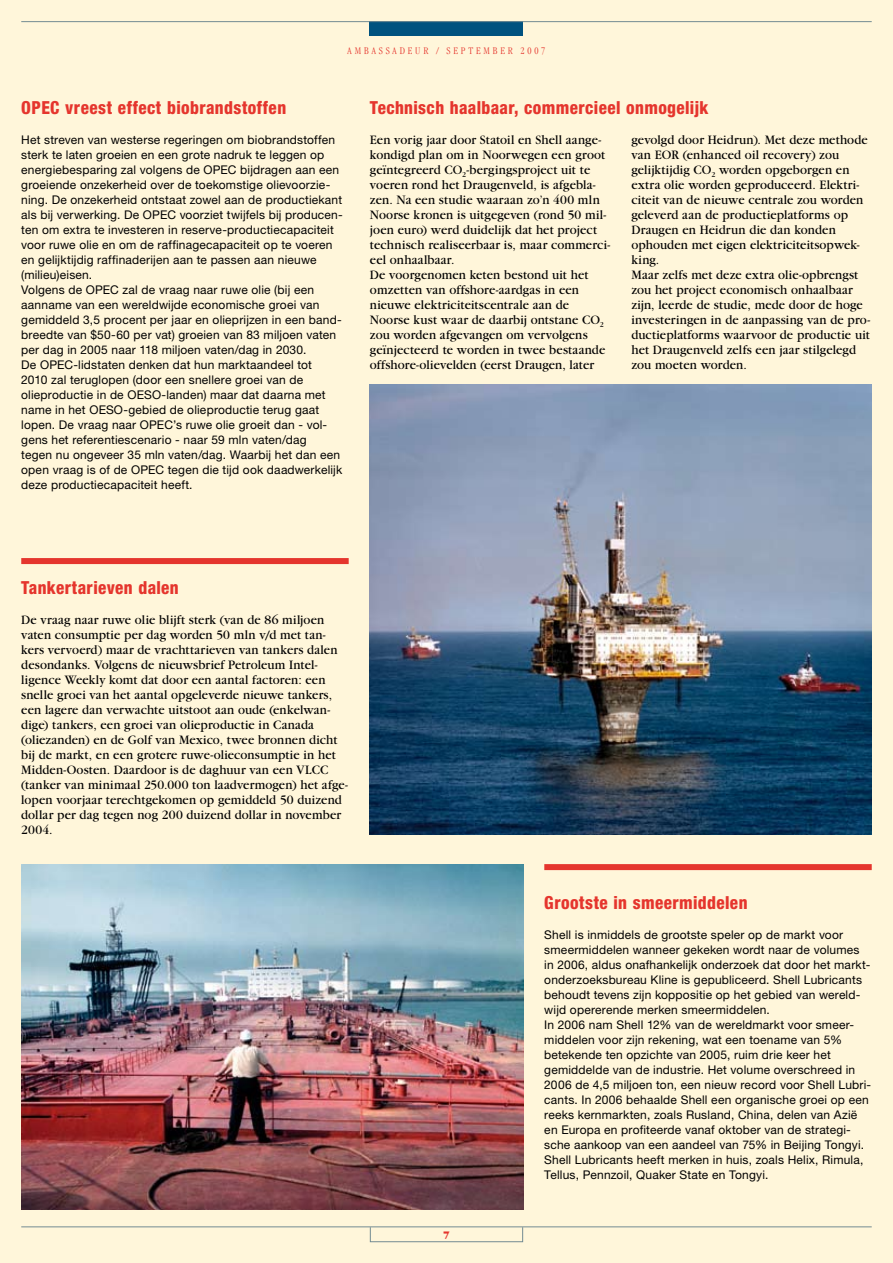
<style>
.page{position:relative;width:893px;height:1263px;background:#fff6da}
.page>*{position:absolute;margin:0;border:0;box-sizing:border-box;transform-origin:0 0}
.t1{font:800 condensed 18px "Helvetica Neue LT";letter-spacing:.025em;color:#e5352d;scale:.95 1}
.t2{font:13.5px/15px "Garamond LT";letter-spacing:.01em;color:#000;scale:.95 1}
.t3{font:12px/15px "Helvetica Neue LT";letter-spacing:.015em;color:#000}
.t4{font:300 condensed 10.5px "Garamond LT";letter-spacing:.27em;color:#e5352d}
</style>
<div class="page">
<hr style="left:21px;top:1226px;width:851px;height:1px;background:#738b92">
<div style="left:370px;top:1227px;width:153px;height:15px;border:1px solid #738b92"></div>
<div style="left:370px;top:21px;width:153px;height:15px;background:#00527f"></div>
<hr style="left:21px;top:21px;width:851px;height:1px;background:#738b92">
<img style="left:21px;top:864px;width:502px;height:345px">
<img style="left:370px;top:384px;width:502px;height:450px">
<div style="left:21px;top:558px;width:328px;height:6px;background:#e5352d"></div>
<div style="left:544px;top:864px;width:328px;height:6px;background:#e5352d"></div>
<p class="t4" style="left:348px;top:45px;width:199px">AMBASSADEUR / SEPTEMBER 2007</p>
<h1 class="t1" style="left:21px;top:96px;width:280px">OPEC vreest effect biobrandstoffen</h1>
<p class="t3" style="left:21px;top:132px;width:323px">Het streven van westerse regeringen om biobrandstoffen sterk te laten groeien en een grote nadruk te leggen op energiebesparing zal volgens de OPEC bijdragen aan een groeiende onzekerheid over de toekomstige olievoorzie&shy;ning. De onzekerheid ontstaat zowel aan de productiekant als bij verwerking. De OPEC voorziet twijfels bij producen&shy;ten om extra te investeren in reserve-productiecapaciteit voor ruwe olie en om de raffinagecapaciteit op te voeren en gelijktijdig raffinaderijen aan te passen aan nieuwe (milieu)eisen.<br>Volgens de OPEC zal de vraag naar ruwe olie (bij een aanname van een wereldwijde economische groei van gemiddeld 3,5 procent per jaar en olieprijzen in een band&shy;breedte van $50-60 per vat) groeien van 83 miljoen vaten per dag in 2005 naar 118 miljoen vaten/dag in 2030.<br>De OPEC-lidstaten denken dat hun marktaandeel tot<br>2010 zal teruglopen (door een snellere groei van de olieproductie in de OESO-landen) maar dat daarna met name in het OESO-gebied de olieproductie terug gaat lopen. De vraag naar OPEC’s ruwe olie groeit dan - vol&shy;gens het referentiescenario - naar 59 mln vaten/dag<br>tegen nu ongeveer 35 mln vaten/dag. Waarbij het dan een open vraag is of de OPEC tegen die tijd ook daadwerkelijk deze productiecapaciteit heeft.</p>
<h1 class="t1" style="left:370px;top:96px;width:358px">Technisch haalbaar, commercieel onmogelijk</h1>
<p class="t2" style="left:370px;top:132px;width:254px">Een vorig jaar door Statoil en Shell aange&shy;kondigd plan om in Noorwegen een groot geïntegreerd CO<sub>2</sub>-bergingsproject uit te voeren rond het Draugenveld, is afgebla&shy;zen. Na een studie waaraan zo’n 400 mln Noorse kronen is uitgegeven (rond 50 mil&shy;joen euro) werd duidelijk dat het project technisch realiseerbaar is, maar commerci&shy;eel onhaalbaar.<br>De voorgenomen keten bestond uit het omzetten van offshore-aardgas in een nieuwe elektriciteitscentrale aan de Noorse kust waar de daarbij ontstane CO<sub>2 </sub>zou worden afgevangen om vervolgens geïnjecteerd te worden in twee bestaande offshore-olievelden (eerst Draugen, later</p>
<p class="t2" style="left:631px;top:132px;width:253px">gevolgd door Heidrun). Met deze methode van EOR (enhanced oil recovery) zou gelijktijdig CO<sub>2</sub> worden opgeborgen en extra olie worden geproduceerd. Elektri&shy;citeit van de nieuwe centrale zou worden geleverd aan de productieplatforms op Draugen en Heidrun die dan konden ophouden met eigen elektriciteitsopwek&shy;king.<br>Maar zelfs met deze extra olie-opbrengst zou het project economisch onhaalbaar zijn, leerde de studie, mede door de hoge investeringen in de aanpassing van de pro&shy;ductieplatforms waarvoor de productie uit het Draugenveld zelfs een jaar stilgelegd zou moeten worden.</p>
<h1 class="t1" style="left:21px;top:576px;width:167px">Tankertarieven dalen</h1>
<p class="t2" style="left:21px;top:612px;width:345px">De vraag naar ruwe olie blijft sterk (van de 86 miljoen vaten consumptie per dag worden 50 mln v/d met tan&shy;kers vervoerd) maar de vrachttarieven van tankers dalen desondanks. Volgens de nieuwsbrief Petroleum Intel&shy;ligence Weekly komt dat door een aantal factoren: een snelle groei van het aantal opgeleverde nieuwe tankers, een lagere dan verwachte uitstoot aan oude (enkelwan&shy;dige) tankers, een groei van olieproductie in Canada (oliezanden) en de Golf van Mexico, twee bronnen dicht bij de markt, en een grotere ruwe-olieconsumptie in het Midden-Oosten. Daardoor is de daghuur van een VLCC (tanker van minimaal 250.000 ton laadvermogen) het afge&shy;lopen voorjaar terechtgekomen op gemiddeld 50 duizend dollar per dag tegen nog 200 duizend dollar in november 2004.</p>
<h1 class="t1" style="left:544px;top:891px;width:215px">Grootste in smeermiddelen</h1>
<p class="t3" style="left:544px;top:927px;width:328px">Shell is inmiddels de grootste speler op de markt voor smeermiddelen wanneer gekeken wordt naar de volumes in 2006, aldus onafhankelijk onderzoek dat door het markt&shy;onderzoeksbureau Kline is gepubliceerd. Shell Lubricants behoudt tevens zijn koppositie op het gebied van wereld&shy;wijd opererende merken smeermiddelen.<br>In 2006 nam Shell 12% van de wereldmarkt voor smeer&shy;middelen voor zijn rekening, wat een toename van 5% betekende ten opzichte van 2005, ruim drie keer het gemiddelde van de industrie. Het volume overschreed in 2006 de 4,5 miljoen ton, een nieuw record voor Shell Lubri&shy;cants. In 2006 behaalde Shell een organische groei op een reeks kernmarkten, zoals Rusland, China, delen van Azië en Europa en profiteerde vanaf oktober van de strategi&shy;sche aankoop van een aandeel van 75% in Beijing Tongyi.<br>Shell Lubricants heeft merken in huis, zoals Helix, Rimula, Tellus, Pennzoil, Quaker State en Tongyi.</p>
</div>
